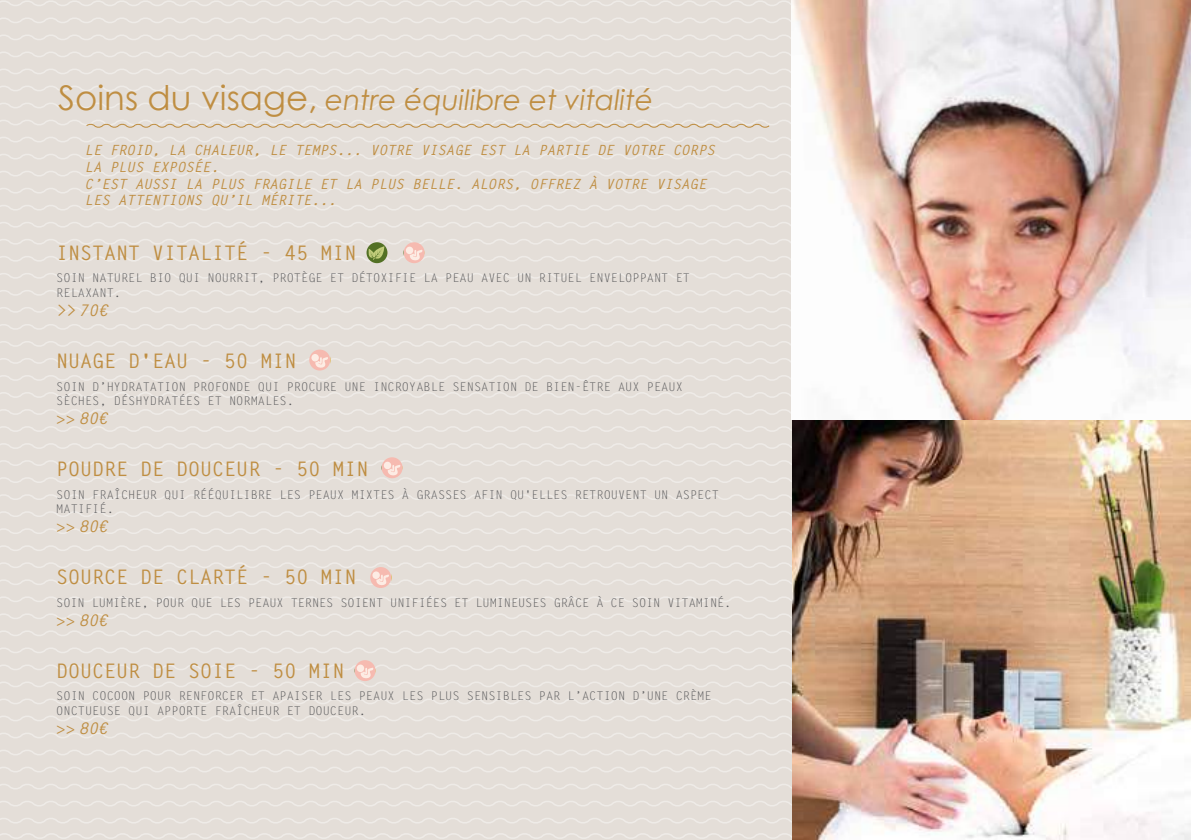
<style>
.page{position:relative;width:1191px;height:840px;background:#fff}
.page>*{position:absolute;margin:0;border:0;box-sizing:border-box;transform-origin:0 0}
.t1{font:italic 28px "Century Gothic";color:#bf8e42}
.t2{font:700 20px "Letter Gothic Std";color:#bf8e42}
.t3{font:italic 700 16px "Letter Gothic Std";color:#bf8e42}
.t4{font:italic 700 14px/16.8px "Letter Gothic Std";color:#bf8e42}
.t5{font:12px/14.4px "Letter Gothic Std";color:#575759}
.s1{font-style:normal;font-size:34px}
.s2{font-family:"Myriad Pro";font-weight:400;font-style:normal}
</style>
<div class="page">
<div style="left:0;top:0;width:1191px;height:839px;background:#e4ded8"></div>
<svg style="left:0;top:1px;width:791px;height:5px"></svg>
<svg style="left:0;top:18px;width:791px;height:5px"></svg>
<svg style="left:0;top:35px;width:791px;height:5px"></svg>
<svg style="left:0;top:52px;width:791px;height:5px"></svg>
<svg style="left:0;top:69px;width:791px;height:5px"></svg>
<svg style="left:0;top:86px;width:791px;height:5px"></svg>
<svg style="left:0;top:103px;width:791px;height:5px"></svg>
<svg style="left:0;top:154px;width:791px;height:5px"></svg>
<svg style="left:0;top:171px;width:791px;height:5px"></svg>
<svg style="left:0;top:188px;width:791px;height:5px"></svg>
<svg style="left:0;top:205px;width:791px;height:5px"></svg>
<svg style="left:0;top:222px;width:791px;height:5px"></svg>
<svg style="left:0;top:273px;width:791px;height:5px"></svg>
<svg style="left:0;top:290px;width:791px;height:5px"></svg>
<svg style="left:0;top:307px;width:791px;height:6px"></svg>
<svg style="left:0;top:324px;width:791px;height:6px"></svg>
<svg style="left:0;top:392px;width:791px;height:6px"></svg>
<svg style="left:0;top:409px;width:791px;height:6px"></svg>
<svg style="left:0;top:426px;width:791px;height:6px"></svg>
<svg style="left:0;top:443px;width:791px;height:6px"></svg>
<svg style="left:0;top:494px;width:791px;height:6px"></svg>
<svg style="left:0;top:511px;width:791px;height:6px"></svg>
<svg style="left:0;top:528px;width:791px;height:6px"></svg>
<svg style="left:0;top:546px;width:791px;height:5px"></svg>
<svg style="left:0;top:597px;width:791px;height:5px"></svg>
<svg style="left:0;top:614px;width:791px;height:5px"></svg>
<svg style="left:0;top:631px;width:791px;height:5px"></svg>
<svg style="left:0;top:699px;width:791px;height:5px"></svg>
<svg style="left:0;top:716px;width:791px;height:5px"></svg>
<svg style="left:0;top:733px;width:791px;height:5px"></svg>
<svg style="left:0;top:750px;width:791px;height:5px"></svg>
<svg style="left:0;top:767px;width:791px;height:5px"></svg>
<svg style="left:0;top:784px;width:791px;height:5px"></svg>
<svg style="left:0;top:801px;width:791px;height:5px"></svg>
<svg style="left:0;top:818px;width:791px;height:21px"></svg>
<svg style="left:0;top:120px;width:791px;height:22px"></svg>
<img style="left:791px;top:0;width:400px;height:839px">
<svg style="left:0;top:457px;width:1191px;height:28px"></svg>
<svg style="left:0;top:236px;width:1191px;height:28px"></svg>
<svg style="left:0;top:338px;width:1191px;height:45px"></svg>
<svg style="left:0;top:559px;width:1191px;height:28px"></svg>
<svg style="left:0;top:644px;width:1191px;height:45px"></svg>
<h1 class="t1" style="left:58px;top:80px;width:596px"><span class="s1">Soins du visage,</span> entre équilibre et vitalité</h1>
<p class="t4" style="left:85px;top:142px;width:631px">LE FROID, LA CHALEUR, LE TEMPS... VOTRE VISAGE EST LA PARTIE DE VOTRE CORPS LA PLUS EXPOSÉE.<br>C’EST AUSSI LA PLUS FRAGILE ET LA PLUS BELLE. ALORS, OFFREZ À VOTRE VISAGE LES ATTENTIONS QU’IL MÉRITE...</p>
<h2 class="t2" style="left:56px;top:240px;width:302px">INSTANT VITALITÉ - 45 MIN</h2>
<p class="t5" style="left:56px;top:271px;width:635px">SOIN NATUREL BIO QUI NOURRIT, PROTÈGE ET DÉTOXIFIE LA PEAU AVEC UN RITUEL ENVELOPPANT ET<br>RELAXANT.</p>
<h3 class="t3" style="left:56px;top:300px;width:53px">&gt;&gt; 70€</h3>
<h2 class="t2" style="left:56px;top:348px;width:242px">NUAGE D'EAU - 50 MIN</h2>
<p class="t5" style="left:56px;top:379px;width:628px">SOIN D’HYDRATATION PROFONDE QUI PROCURE UNE INCROYABLE SENSATION DE BIEN-ÊTRE AUX PEAUX<br>SÈCHES, DÉSHYDRATÉES ET NORMALES.</p>
<h3 class="t3" style="left:56px;top:408px;width:53px"><span class="s2">&gt;&gt;</span> 80€</h3>
<h2 class="t2" style="left:56px;top:456px;width:314px">POUDRE DE DOUCEUR - 50 MIN</h2>
<p class="t5" style="left:56px;top:487px;width:664px">SOIN FRAÎCHEUR QUI RÉÉQUILIBRE LES PEAUX MIXTES À GRASSES AFIN QU'ELLES RETROUVENT UN ASPECT<br>MATIFIÉ.</p>
<h3 class="t3" style="left:56px;top:516px;width:53px"><span class="s2">&gt;&gt;</span> 80€</h3>
<h2 class="t2" style="left:56px;top:564px;width:302px">SOURCE DE CLARTÉ - 50 MIN</h2>
<p class="t5" style="left:56px;top:595px;width:676px">SOIN LUMIÈRE, POUR QUE LES PEAUX TERNES SOIENT UNIFIÉES ET LUMINEUSES GRÂCE À CE SOIN VITAMINÉ.</p>
<h3 class="t3" style="left:56px;top:610px;width:53px"><span class="s2">&gt;&gt;</span> 80€</h3>
<h2 class="t2" style="left:56px;top:658px;width:290px">DOUCEUR DE SOIE - 50 MIN</h2>
<p class="t5" style="left:56px;top:689px;width:657px">SOIN COCOON POUR RENFORCER ET APAISER LES PEAUX LES PLUS SENSIBLES PAR L’ACTION D’UNE CRÈME<br>ONCTUEUSE QUI APPORTE FRAÎCHEUR ET DOUCEUR.</p>
<h3 class="t3" style="left:56px;top:718px;width:53px"><span class="s2">&gt;&gt;</span> 80€</h3>
</div>
